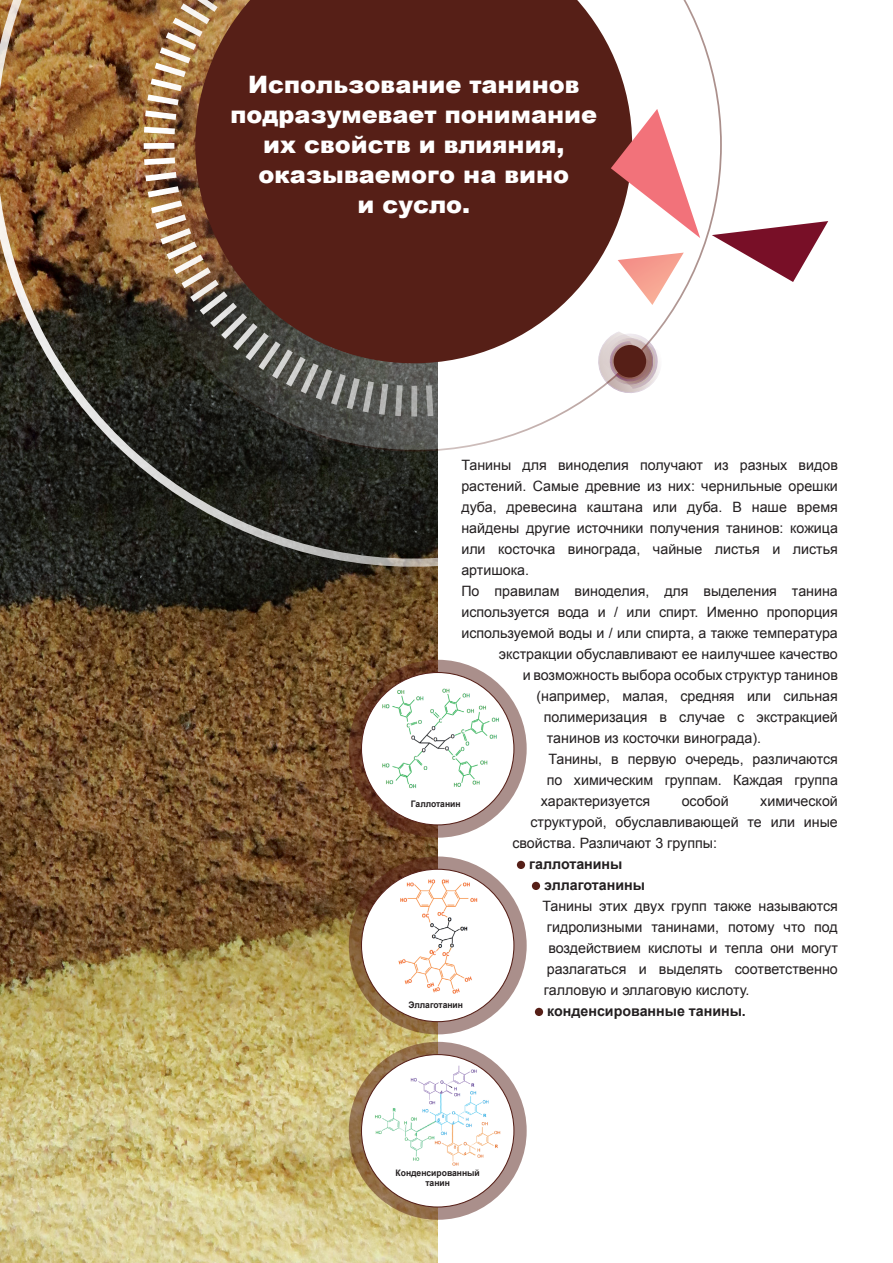
<style>
.page{position:relative;width:893px;height:1263px;background:#fff}
.page>*{position:absolute;margin:0;border:0;box-sizing:border-box;transform-origin:0 0}
.t1{font:900 24px/30px "Arial";color:#fff;text-align:center}
.t2{font:14.25px/21px "Arial";color:#231f20;text-align:justify}
.t3{font:700 14.25px "Arial";color:#231f20}
.t4{font:700 9px "Arial";color:#231f20;scale:.95 1}
</style>
<div class="page">
<img style="left:0;top:617px;width:438px;height:646px">
<svg style="left:0;top:0;width:829px;height:617px"></svg>
<svg style="left:195px;top:0;width:437px;height:363px;background:#63332a"></svg>
<div style="left:517px;top:861px;width:8px;height:8px;background:#561f17;border-radius:50%"></div>
<div style="left:532px;top:882px;width:8px;height:8px;background:#561f17;border-radius:50%"></div>
<div style="left:535px;top:1008px;width:8px;height:8px;background:#561f17;border-radius:50%"></div>
<div style="left:349px;top:660px;width:178px;height:178px;border:26px solid #561f17;border-radius:50%"></div>
<div style="left:361px;top:672px;width:153px;height:153px;background:#fff;border-radius:50%"></div>
<img style="left:375px;top:679px;width:130px;height:127px">
<div style="left:349px;top:856px;width:178px;height:178px;border:26px solid #561f17;border-radius:50%"></div>
<div style="left:361px;top:869px;width:153px;height:153px;background:#fff;border-radius:50%"></div>
<img style="left:382px;top:877px;width:109px;height:121px">
<div style="left:349px;top:1042px;width:178px;height:178px;border:26px solid #561f17;border-radius:50%"></div>
<div style="left:361px;top:1054px;width:153px;height:153px;background:#fff;border-radius:50%"></div>
<img style="left:373px;top:1065px;width:129px;height:101px">
<svg style="left:712px;top:221px;width:116px;height:61px"></svg>
<svg style="left:618px;top:253px;width:66px;height:52px"></svg>
<svg style="left:611px;top:109px;width:89px;height:129px"></svg>
<svg style="left:595px;top:331px;width:70px;height:66px"></svg>
<div style="left:614px;top:345px;width:32px;height:32px;background:#561f17;border-radius:50%"></div>
<p class="t1" style="left:231px;top:69px;width:368px">Использование танинов подразумевает понимание их свойств и влияния, оказываемого на вино<br>и сусло.</p>
<p class="t2" style="left:461px;top:455px;width:378px">Танины для виноделия получают из разных видов растений. Самые древние из них: чернильные орешки дуба, древесина каштана или дуба. В наше время найдены другие источники получения танинов: кожица или косточка винограда, чайные листья и листья артишока.</p>
<p class="t2" style="left:461px;top:581px;width:378px">По правилам виноделия, для выделения танина</p>
<p class="t2" style="left:461px;top:602px;width:378px">используется вода и / или спирт. Именно пропорция</p>
<p class="t2" style="left:461px;top:623px;width:378px">используемой воды и / или спирта, а также температура</p>
<p class="t2" style="left:499px;top:644px;width:340px">экстракции обуславливают ее наилучшее качество</p>
<p class="t2" style="left:523px;top:665px;width:316px">и возможность выбора особых структур танинов</p>
<p class="t2" style="left:536px;top:686px;width:303px">(например, малая, средняя или сильная</p>
<p class="t2" style="left:544px;top:707px;width:296px">полимеризация в случае с экстракцией</p>
<p class="t2" style="left:547px;top:728px;width:216px">танинов из косточки винограда).</p>
<p class="t2" style="left:548px;top:749px;width:291px">Танины, в первую очередь, различаются</p>
<p class="t2" style="left:547px;top:770px;width:293px">по химическим группам. Каждая группа</p>
<p class="t2" style="left:541px;top:791px;width:111px">характеризуется</p>
<p class="t2" style="left:682px;top:791px;width:49px">особой</p>
<p class="t2" style="left:760px;top:791px;width:79px">химической</p>
<p class="t2" style="left:530px;top:812px;width:309px">структурой, обуславливающей те или иные</p>
<p class="t2" style="left:512px;top:833px;width:206px">свойства. Различают 3 группы:</p>
<p class="t3" style="left:529px;top:854px;width:95px">галлотанины</p>
<p class="t3" style="left:544px;top:875px;width:102px">эллаготанины</p>
<p class="t2" style="left:542px;top:896px;width:297px">Танины этих двух групп также называются</p>
<p class="t2" style="left:547px;top:917px;width:292px">гидролизными танинами, потому что под</p>
<p class="t2" style="left:548px;top:938px;width:291px">воздействием кислоты и тепла они могут</p>
<p class="t2" style="left:547px;top:959px;width:292px">разлагаться и выделять соответственно</p>
<p class="t2" style="left:544px;top:980px;width:207px">галловую и эллаговую кислоту.</p>
<p class="t3" style="left:547px;top:1001px;width:200px">конденсированные танины.</p>
<p class="t4" style="left:411px;top:797px;width:54px">Галлотанин</p>
<p class="t4" style="left:409px;top:999px;width:59px">Эллаготанин</p>
<p class="t4" style="left:396px;top:1167px;width:90px">Конденсированный</p>
<p class="t4" style="left:425px;top:1177px;width:27px">танин</p>
</div>
